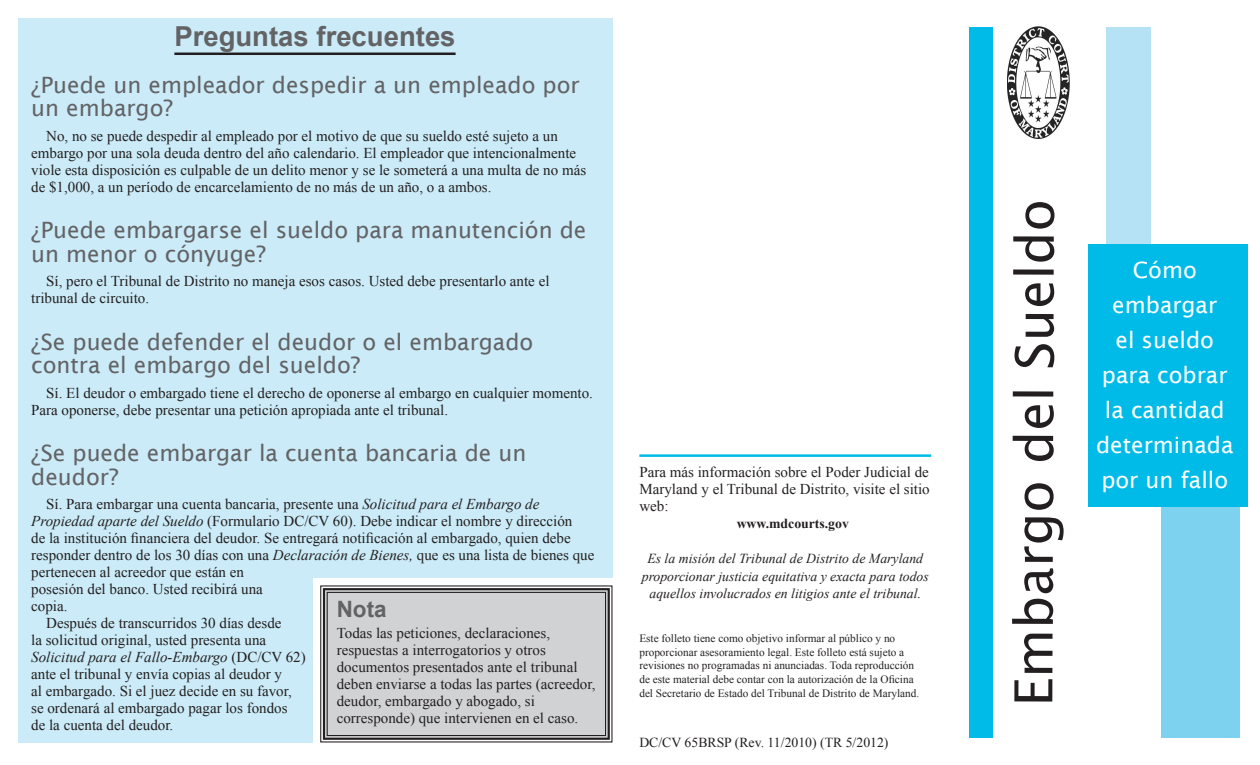
<style>
.page{position:relative;width:1260px;height:765px;background:#fff}
.page>*{position:absolute;margin:0;border:0;box-sizing:border-box;transform-origin:0 0}
.t1{font:52.5px "Lucida Sans";letter-spacing:-.005em;color:#231f20}
.Cover_Title{font:700 27.5px "Arial";color:#636366}
.aheadrule{font:22.5px/23.8px "Lucida Sans";color:#636366}
.t2{font:22.5px/35px "Lucida Sans";color:#fff;text-align:center}
.Cover_Title-2{font:700 22.5px "Arial";color:#636366}
.Body_text{font:15px/17px "Times New Roman";color:#231f20}
.Body_text-2{font:italic 13.75px/17.5px "Times New Roman";color:#231f20;text-align:center}
.Body_text-3{font:13.75px "Times New Roman";color:#231f20}
.Body_text-4{font:700 13.75px "Times New Roman";color:#231f20}
.Body_text-5{font:11.25px/13.8px "Times New Roman";color:#231f20}
.s1{font-style:italic}
</style>
<div class="page">
<div style="left:102px;top:18px;width:510px;height:560px;background:#caebf7"></div>
<div style="left:18px;top:18px;width:294px;height:724px;background:#caebf7"></div>
<hr style="left:174px;top:53px;width:282px;height:2px;background:#231f20">
<div style="left:1161px;top:439px;width:78px;height:299px;background:#7dd2ef"></div>
<div style="left:1106px;top:27px;width:45px;height:408px;background:#b5e3f5"></div>
<div style="left:969px;top:27px;width:23px;height:711px;background:#00bbe7"></div>
<div style="left:1088px;top:244px;width:160px;height:263px;background:#00bbe7"></div>
<img style="left:1008px;top:26px;width:62px;height:113px">
<hr style="left:639px;top:454px;width:292px;height:3px;background:#00bbe7">
<svg style="left:320px;top:585px;width:293px;height:158px;background:#cecfd1"></svg>
<div style="left:323px;top:588px;width:287px;height:152px;border:2px solid #231f20"></div>
<div style="left:327px;top:592px;width:279px;height:144px;border:1px solid #231f20"></div>
<p class="Cover_Title" style="left:174px;top:18px;width:283px">Preguntas frecuentes</p>
<p class="aheadrule" style="left:31px;top:73px;width:550px">¿Puede un empleador despedir a un empleado por un embargo?</p>
<p class="Body_text" style="left:31px;top:127px;width:556px;text-indent:15px">No, no se puede despedir al empleado por el motivo de que su sueldo esté sujeto a un embargo por una sola deuda dentro del año calendario. El empleador que intencionalmente viole esta disposición es culpable de un delito menor y se le someterá a una multa de no más de $1,000, a un período de encarcelamiento de no más de un año, o a ambos.</p>
<p class="aheadrule" style="left:31px;top:218px;width:557px">¿Puede embargarse el sueldo para manutención de un menor o cónyuge?</p>
<p class="Body_text" style="left:31px;top:273px;width:520px;text-indent:15px">Sí, pero el Tribunal de Distrito no maneja esos casos. Usted debe presentarlo ante el tribunal de circuito.</p>
<p class="aheadrule" style="left:31px;top:330px;width:504px">¿Se puede defender el deudor o el embargado contra el embargo del sueldo?</p>
<p class="Body_text" style="left:31px;top:384px;width:563px;text-indent:15px">Sí. El deudor o embargado tiene el derecho de oponerse al embargo en cualquier momento.<br>Para oponerse, debe presentar una petición apropiada ante el tribunal.</p>
<p class="aheadrule" style="left:31px;top:441px;width:497px">¿Se puede embargar la cuenta bancaria de un deudor?</p>
<p class="Body_text" style="left:31px;top:496px;width:565px;text-indent:15px">Sí. Para embargar una cuenta bancaria, presente una <span class="s1">Solicitud para el Embargo de Propiedad aparte del Sueldo</span> (Formulario DC/CV 60). Debe indicar el nombre y dirección<br>de la institución financiera del deudor. Se entregará notificación al embargado, quien debe responder dentro de los 30 días con una <span class="s1">Declaración de Bienes,</span> que es una lista de bienes que pertenecen al acreedor que están en<br>posesión del banco. Usted recibirá una<br>copia.</p>
<p class="Body_text" style="left:31px;top:615px;width:276px;text-indent:15px">Después de transcurridos 30 días desde<br>la solicitud original, usted presenta una <span class="s1">Solicitud para el Fallo-Embargo</span> (DC/CV 62) ante el tribunal y envía copias al deudor y<br>al embargado. Si el juez decide en su favor, se ordenará al embargado pagar los fondos<br>de la cuenta del deudor.</p>
<p class="Cover_Title-2" style="left:337px;top:594px;width:51px">Nota</p>
<p class="Body_text" style="left:337px;top:624px;width:260px">Todas las peticiones, declaraciones, respuestas a interrogatorios y otros documentos presentados ante el tribunal deben enviarse a todas las partes (acreedor, deudor, embargado y abogado, si corresponde) que intervienen en el caso.</p>
<p class="Body_text" style="left:639px;top:463px;width:292px;text-align:justify">Para más información sobre el Poder Judicial de Maryland y el Tribunal de Distrito, visite el sitio web:</p>
<p class="Body_text-4" style="left:737px;top:514px;width:114px">www.mdcourts.gov</p>
<p class="Body_text-2" style="left:642px;top:549px;width:288px">Es la misión del Tribunal de Distrito de Maryland proporcionar justicia equitativa y exacta para todos aquellos involucrados en litigios ante el tribunal.</p>
<p class="Body_text-5" style="left:639px;top:631px;width:281px">Este folleto tiene como objetivo informar al público y no proporcionar asesoramiento legal. Este folleto está sujeto a revisiones no programadas ni anunciadas. Toda reproducción de este material debe contar con la autorización de la Oficina del Secretario de Estado del Tribunal de Distrito de Maryland.</p>
<p class="Body_text-3" style="left:639px;top:733px;width:251px">DC/CV 65BRSP (Rev. 11/2010) (TR 5/2012)</p>
<p class="t1" style="left:1004px;top:706px;width:509px;rotate:-90deg">Embargo del Sueldo</p>
<p class="t2" style="left:1096px;top:252px;width:139px">Cómo embargar<br>el sueldo para cobrar la cantidad determinada por un fallo</p>
</div>
